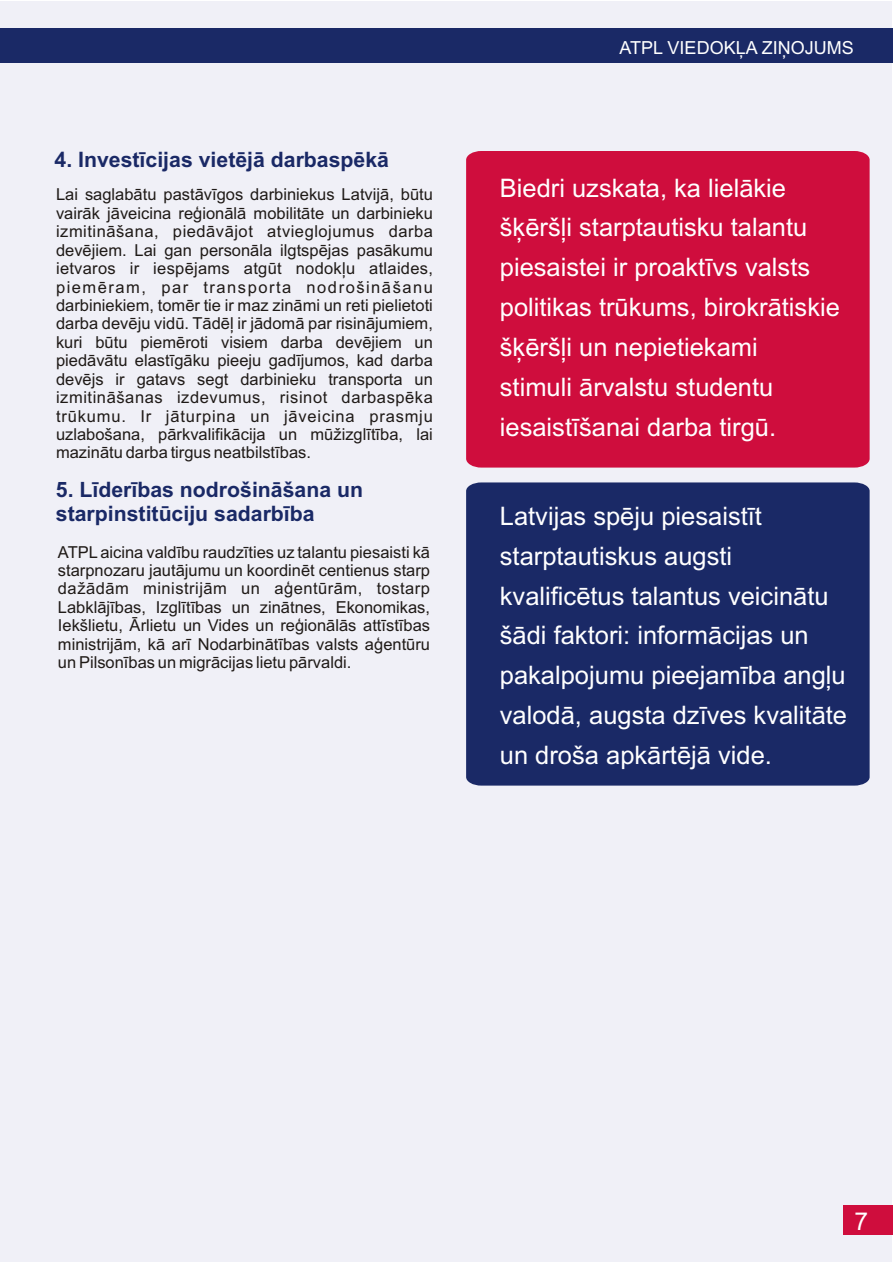
<style>
.page{position:relative;width:893px;height:1263px;background:#fff}
.page>*{position:absolute;margin:0;border:0;box-sizing:border-box;transform-origin:0 0}
.t1{font:25.5px/39.9px "Arial";color:#fff}
.t2{font:24.6px "Arial";color:#fff}
.t3{font:700 21.3px/23.7px "Arial";color:#1a2966}
.t4{font:18px "Arial";color:#fff}
.t5{font:16.5px/18.5px "Arial";color:#1f1a17;text-align:justify}
</style>
<div class="page">
<div style="left:0;top:1px;width:892px;height:1260px;background:#f0f0f7"></div>
<div style="left:466px;top:151px;width:404px;height:317px;background:#cf0d3d"></div>
<div style="left:466px;top:482px;width:404px;height:304px;background:#1a2966"></div>
<div style="left:843px;top:1205px;width:50px;height:29px;background:#cf0d3d"></div>
<div style="left:0;top:28px;width:893px;height:34px;background:#1a2966"></div>
<p class="t3" style="left:55px;top:150px;width:336px">4. Investîcijas vietçjâ darbaspçkâ</p>
<p class="t4" style="left:620px;top:41px;width:236px">ATPL VIEDOKÏA ZIÒOJUMS</p>
<p class="t5" style="left:56px;top:187px;width:378px">Lai saglabâtu pastâvîgos darbiniekus Latvijâ, bûtu vairâk jâveicina reìionâlâ mobilitâte un darbinieku izmitinâðana, piedâvâjot atvieglojumus darba devçjiem. Lai gan personâla ilgtspçjas pasâkumu ietvaros ir iespçjams atgût nodokïu atlaides, piemçram, par transporta nodroðinâðanu darbiniekiem, tomçr tie ir maz zinâmi un reti pielietoti darba devçju vidû. Tâdçï ir jâdomâ par risinâjumiem, kuri bûtu piemçroti visiem darba devçjiem un piedâvâtu elastîgâku pieeju gadîjumos, kad darba devçjs ir gatavs segt darbinieku transporta un izmitinâðanas izdevumus, risinot darbaspçka trûkumu. Ir jâturpina un jâveicina prasmju uzlaboðana, pârkvalifikâcija un mûþizglîtîba, lai mazinâtu darba tirgus neatbilstîbas.</p>
<h1 class="t1" style="left:500px;top:170px;width:342px">Biedri uzskata, ka lielâkie ðíçrðïi starptautisku talantu piesaistei ir proaktîvs valsts politikas trûkums, birokrâtiskie ðíçrðïi un nepietiekami<br>stimuli ârvalstu studentu iesaistîðanai darba tirgû.</h1>
<p class="t3" style="left:56px;top:479px;width:309px">5. Lîderîbas nodroðinâðana un starpinstitûciju sadarbîba</p>
<p class="t5" style="left:58px;top:544px;width:374px">ATPL aicina valdîbu raudzîties uz talantu piesaisti kâ starpnozaru jautâjumu un koordinçt centienus starp daþâdâm ministrijâm un aìentûrâm, tostarp Labklâjîbas, Izglîtîbas un zinâtnes, Ekonomikas, Iekðlietu, Ârlietu un Vides un reìionâlâs attîstîbas ministrijâm, kâ arî Nodarbinâtîbas valsts aìentûru un Pilsonîbas un migrâcijas lietu pârvaldi.</p>
<h1 class="t1" style="left:500px;top:498px;width:349px">Latvijas spçju piesaistît starptautiskus augsti kvalificçtus talantus veicinâtu ðâdi faktori: informâcijas un pakalpojumu pieejamîba angïu valodâ, augsta dzîves kvalitâte un droða apkârtçjâ vide.</h1>
<h2 class="t2" style="left:855px;top:1212px;width:15px">7</h2>
</div>
